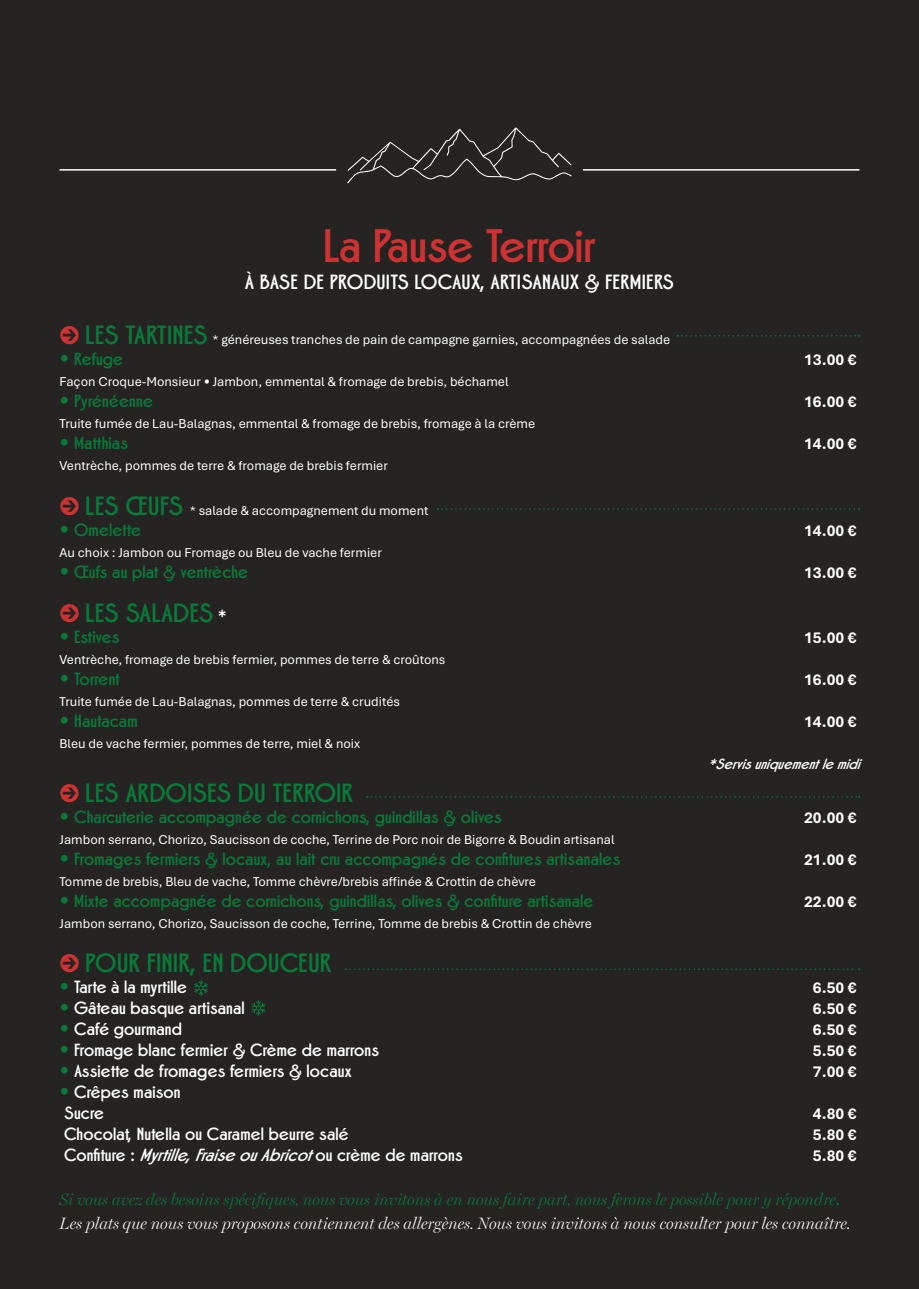
<style>
.page{position:relative;width:919px;height:1289px;background:#fff}
.page>*{position:absolute;margin:0;border:0;box-sizing:border-box;transform-origin:0 0}
.t1{font:500 48px "Free Zone W00";color:#cd3333}
.t2{font:500 27px "Free Zone W00";color:#0a7939}
.t3{font:500 21px "Free Zone W00";letter-spacing:.01em;color:#fff}
.t4{font:500 18px "Free Zone W00";letter-spacing:.01em;color:#0a7939}
.t5{font:500 18px/21px "Free Zone W00";letter-spacing:.01em;color:#fff}
.t6{font:italic 300 16.5px/24px "Miller Display";color:#fff}
.t7{font:700 16.5px "Aptos";color:#fff}
.t8{font:italic 500 15px "Free Zone W00";color:#fff}
.t9{font:13.5px "Aptos";color:#fff}
.s1{font-weight:900;font-size:27px;color:#cd3333}
.s2{font-family:"Free Zone W00";font-weight:500;font-size:27px;color:#0a7939}
.s3{font-family:"Aptos";font-weight:900;color:#cd3333}
.s4{font-size:18px;color:#fff}
.s5{color:#0a7939}
.s6{font-style:italic}
.s7{font-family:"Free Zone W00";font-weight:500;font-style:normal;color:#0a7939}
</style>
<div class="page">
<div style="left:0;top:0;width:918px;height:1288px;background:#252423"></div>
<svg style="left:194px;top:980px;width:14px;height:16px"></svg>
<svg style="left:251px;top:1000px;width:14px;height:16px"></svg>
<svg style="left:347px;top:127px;width:224px;height:56px"></svg>
<hr style="left:60px;top:169px;width:276px;height:2px;background:#fff">
<hr style="left:583px;top:169px;width:276px;height:2px;background:#fff">
<svg style="left:677px;top:335px;width:182px;height:1px"></svg>
<svg style="left:437px;top:508px;width:422px;height:2px"></svg>
<svg style="left:366px;top:796px;width:493px;height:1px"></svg>
<svg style="left:345px;top:968px;width:514px;height:1px"></svg>
<h1 class="t1" style="left:323px;top:220px;width:274px">La Pause Terroir</h1>
<h3 class="t3" style="left:245px;top:271px;width:431px">À BASE DE PRODUITS LOCAUX, ARTISANAUX &amp; FERMIERS</h3>
<p class="t9" style="left:60px;top:330px;width:612px"><span class="s1">→</span> <span class="s2">LES TARTINES</span> * généreuses tranches de pain de campagne garnies, accompagnées de salade</p>
<h3 class="t4" style="left:60px;top:349px;width:65px">• Refuge</h3>
<p class="t7" style="left:804px;top:348px;width:54px">13.00 €</p>
<p class="t9" style="left:60px;top:372px;width:450px">Façon Croque-Monsieur • Jambon, emmental &amp; fromage de brebis, béchamel</p>
<h3 class="t4" style="left:60px;top:391px;width:95px">• Pyrénéenne</h3>
<p class="t7" style="left:804px;top:390px;width:54px">16.00 €</p>
<p class="t9" style="left:60px;top:414px;width:477px">Truite fumée de Lau-Balagnas, emmental &amp; fromage de brebis, fromage à la crème</p>
<h3 class="t4" style="left:60px;top:433px;width:70px">• Matthias</h3>
<p class="t7" style="left:804px;top:432px;width:54px">14.00 €</p>
<p class="t9" style="left:60px;top:456px;width:330px">Ventrèche, pommes de terre &amp; fromage de brebis fermier</p>
<p class="t9" style="left:60px;top:501px;width:370px"><span class="s1">→</span> <span class="s2">LES ŒUFS</span> * salade &amp; accompagnement du moment</p>
<h3 class="t4" style="left:60px;top:520px;width:83px">• Omelette</h3>
<p class="t7" style="left:804px;top:519px;width:54px">14.00 €</p>
<p class="t9" style="left:60px;top:543px;width:324px">Au choix : Jambon ou Fromage ou Bleu de vache fermier</p>
<h3 class="t4" style="left:60px;top:562px;width:190px">• Œufs au plat &amp; ventrèche</h3>
<p class="t7" style="left:804px;top:561px;width:54px">13.00 €</p>
<h2 class="t2" style="left:60px;top:598px;width:168px"><span class="s3">→</span> LES SALADES <span class="s4">*</span></h2>
<h3 class="t4" style="left:60px;top:627px;width:61px">• Estives</h3>
<p class="t7" style="left:804px;top:626px;width:54px">15.00 €</p>
<p class="t9" style="left:60px;top:650px;width:387px">Ventrèche, fromage de brebis fermier, pommes de terre &amp; croûtons</p>
<h3 class="t4" style="left:60px;top:669px;width:62px">• Torrent</h3>
<p class="t7" style="left:804px;top:668px;width:54px">16.00 €</p>
<p class="t9" style="left:60px;top:692px;width:342px">Truite fumée de Lau-Balagnas, pommes de terre &amp; crudités</p>
<h3 class="t4" style="left:60px;top:711px;width:80px">• Hautacam</h3>
<p class="t7" style="left:804px;top:710px;width:54px">14.00 €</p>
<p class="t9" style="left:60px;top:734px;width:302px">Bleu de vache fermier, pommes de terre, miel &amp; noix</p>
<p class="t8" style="left:708px;top:756px;width:159px">*Servisuniquementlemidi</p>
<h2 class="t2" style="left:60px;top:778px;width:295px"><span class="s3">→</span> LES ARDOISES DU TERROIR</h2>
<h3 class="t4" style="left:60px;top:807px;width:444px">• Charcuterie accompagnée de cornichons, guindillas &amp; olives</h3>
<p class="t7" style="left:804px;top:806px;width:54px">20.00 €</p>
<p class="t9" style="left:60px;top:830px;width:556px">Jambon serrano, Chorizo, Saucisson de coche, Terrine de Porc noir de Bigorre &amp; Boudin artisanal</p>
<h3 class="t4" style="left:60px;top:849px;width:562px">• Fromages fermiers &amp; locaux, au lait cru accompagnés de confitures artisanales</h3>
<p class="t7" style="left:804px;top:848px;width:54px">21.00 €</p>
<p class="t9" style="left:60px;top:872px;width:478px">Tomme de brebis, Bleu de vache, Tomme chèvre/brebis affinée &amp; Crottin de chèvre</p>
<h3 class="t4" style="left:60px;top:891px;width:535px">• Mixte accompagnée de cornichons, guindillas, olives &amp; confiture artisanale</h3>
<p class="t7" style="left:804px;top:890px;width:54px">22.00 €</p>
<p class="t9" style="left:60px;top:914px;width:534px">Jambon serrano, Chorizo, Saucisson de coche, Terrine, Tomme de brebis &amp; Crottin de chèvre</p>
<h2 class="t2" style="left:60px;top:948px;width:273px"><span class="s3">→</span> POUR FINIR, EN DOUCEUR</h2>
<h3 class="t5" style="left:60px;top:976px;width:129px"><span class="s5">•</span> Tarte à la myrtille</h3>
<p class="t7" style="left:812px;top:976px;width:45px">6.50 €</p>
<h3 class="t5" style="left:60px;top:997px;width:187px"><span class="s5">•</span> Gâteau basque artisanal</h3>
<p class="t7" style="left:812px;top:997px;width:45px">6.50 €</p>
<h3 class="t5" style="left:60px;top:1018px;width:124px"><span class="s5">•</span> Café gourmand</h3>
<p class="t7" style="left:812px;top:1018px;width:45px">6.50 €</p>
<h3 class="t5" style="left:60px;top:1039px;width:321px"><span class="s5">•</span> Fromage blanc fermier &amp; Crème de marrons</h3>
<p class="t7" style="left:812px;top:1039px;width:45px">5.50 €</p>
<h3 class="t5" style="left:60px;top:1060px;width:293px"><span class="s5">•</span> Assiette de fromages fermiers &amp; locaux</h3>
<p class="t7" style="left:812px;top:1060px;width:45px">7.00 €</p>
<h3 class="t5" style="left:60px;top:1081px;width:123px"><span class="s5">•</span> Crêpes maison<br>Sucre</h3>
<p class="t7" style="left:812px;top:1102px;width:45px">4.80 €</p>
<h3 class="t5" style="left:64px;top:1123px;width:286px">Chocolat, Nutella ou Caramel beurre salé</h3>
<p class="t7" style="left:812px;top:1123px;width:45px">5.80 €</p>
<h3 class="t5" style="left:64px;top:1144px;width:400px">Confiture : <span class="s6">Myrtille,FraiseouAbricot</span>ou crème de marrons</h3>
<p class="t7" style="left:812px;top:1144px;width:45px">5.80 €</p>
<p class="t6" style="left:60px;top:1187px;width:792px"><span class="s5">Si vous avez des besoins spécifiques, nous vous invitons à en nous faire part, nous ferons le possible pour y répondre</span><span class="s7">.<br></span>Les plats que nous vous proposons contiennent des allergènes. Nous vous invitons à nous consulter pour les connaître.</p>
</div>
